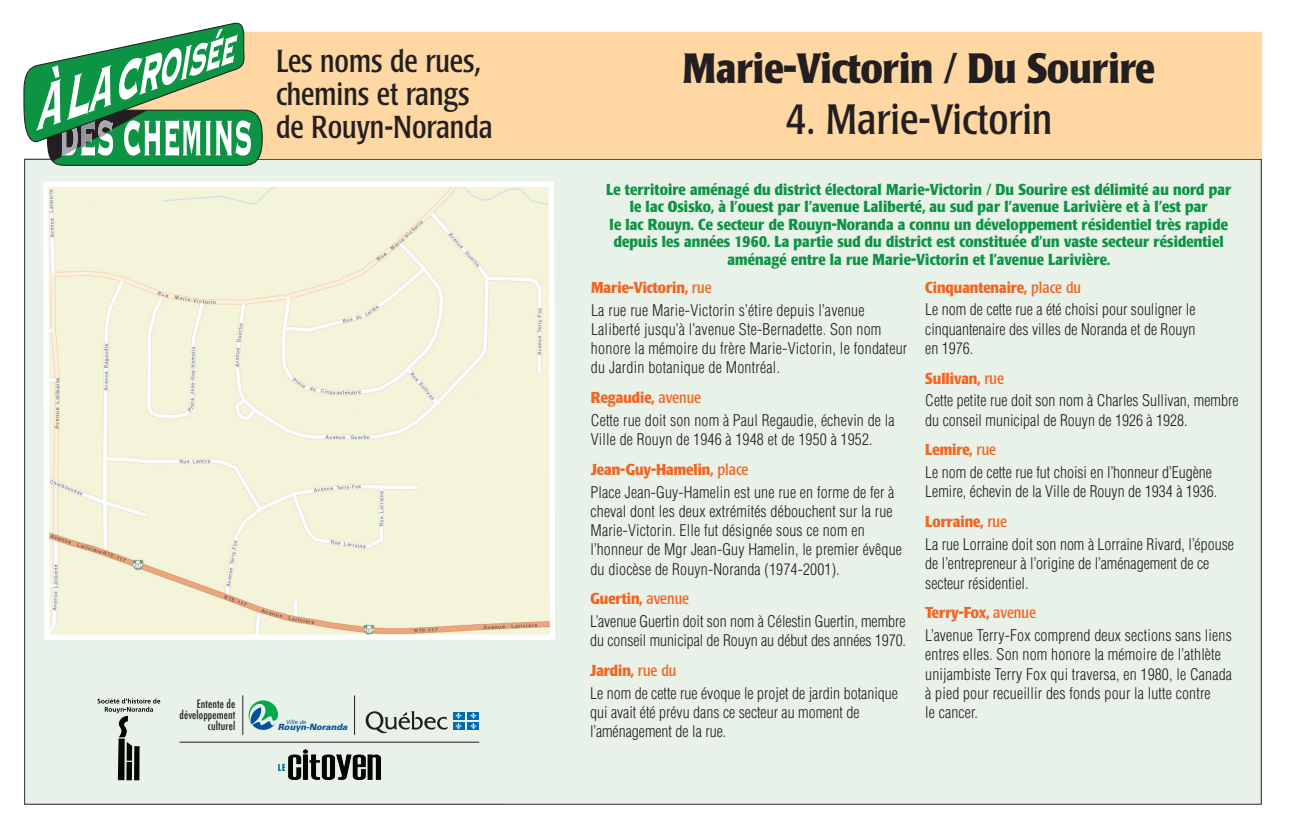
<style>
.page{position:relative;width:1292px;height:834px;background:#fff}
.page>*{position:absolute;margin:0;border:0;box-sizing:border-box;transform-origin:0 0}
.t1{font:700 condensed 42px "Poppl Laudatio";color:#231f20}
.t2{font:condensed 42px "Poppl Laudatio";color:#231f20}
.t3{font:condensed 31.5px/33.2px "Poppl Laudatio";color:#231f20;scale:.96 1}
.t4{font:300 condensed 15.75px/19.2px "Helvetica";letter-spacing:.01em;color:#231f20}
.t5{font:700 condensed 15.75px/17.5px "Poppl Laudatio";letter-spacing:.01em;color:#0d9344;text-align:center}
.t6{font:700 condensed 15.75px "Poppl Laudatio";color:#f36421}
.t7{font:500 condensed 11.38px/11.4px "Futura";letter-spacing:.01em;color:#231f20;text-align:right}
.t8{font:italic 900 8.58px "Univers";color:#01529a}
.t9{font:italic 5.95px "Univers";color:#01529a}
.s1{font-weight:400}
</style>
<div class="page">
<div style="left:26px;top:159px;width:1236px;height:645px;background:#e9f2e9"></div>
<svg style="left:41px;top:179px;width:517px;height:463px;background:#f3f2da"></svg>
<img style="left:278px;top:749px;width:103px;height:30px">
<div style="left:263px;top:32px;width:999px;height:127px;background:#fed7a3"></div>
<svg style="left:23px;top:22px;width:240px;height:144px"></svg>
<svg style="left:98px;top:698px;width:62px;height:82px;background:#bdc5bd"></svg>
<svg style="left:248px;top:700px;width:30px;height:30px"></svg>
<hr style="left:179px;top:741px;width:300px;height:1px;background:#231f20">
<hr style="left:242px;top:695px;width:1px;height:40px;background:#231f20">
<hr style="left:354px;top:695px;width:1px;height:40px;background:#231f20">
<svg style="left:366px;top:711px;width:82px;height:22px;background:#b4b9b3"></svg>
<div style="left:453px;top:712px;width:11px;height:7px;background:#006bb6"></div>
<div style="left:468px;top:712px;width:11px;height:7px;background:#006bb6"></div>
<div style="left:453px;top:722px;width:11px;height:7px;background:#006bb6"></div>
<svg style="left:455px;top:712px;width:7px;height:17px"></svg>
<div style="left:468px;top:722px;width:11px;height:7px;background:#006bb6"></div>
<svg style="left:470px;top:712px;width:6px;height:17px"></svg>
<h2 class="t3" style="left:276px;top:45px;width:227px">Les noms de rues, chemins et rangs de Rouyn-Noranda</h2>
<p class="t7" style="left:180px;top:698px;width:57px">Entente de développement culturel</p>
<p class="t9" style="left:286px;top:718px;width:22px">Ville de</p>
<p class="t8" style="left:278px;top:721px;width:71px">Rouyn-Noranda</p>
<h1 class="t1" style="left:683px;top:45px;width:473px">Marie-Victorin / Du Sourire</h1>
<h1 class="t2" style="left:785px;top:96px;width:268px">4. Marie-Victorin</h1>
<p class="t5" style="left:606px;top:181px;width:627px">Le territoire aménagé du district électoral Marie-Victorin / Du Sourire est délimité au nord par le lac Osisko, à l’ouest par l’avenue Laliberté, au sud par l’avenue Larivière et à l’est par<br>le lac Rouyn. Ce secteur de Rouyn-Noranda a connu un développement résidentiel très rapide depuis les années 1960. La partie sud du district est constituée d’un vaste secteur résidentiel aménagé entre la rue Marie-Victorin et l’avenue Larivière.</p>
<p class="t6" style="left:591px;top:278px;width:122px">Marie-Victorin, <span class="s1">rue</span></p>
<p class="t4" style="left:591px;top:300px;width:318px">La rue rue Marie-Victorin s’étire depuis l’avenue Laliberté jusqu’à l’avenue Ste-Bernadette. Son nom honore la mémoire du frère Marie-Victorin, le fondateur du Jardin botanique de Montréal.</p>
<p class="t6" style="left:591px;top:388px;width:112px">Regaudie, <span class="s1">avenue</span></p>
<p class="t4" style="left:591px;top:410px;width:305px">Cette rue doit son nom à Paul Regaudie, échevin de la<br>Ville de Rouyn de 1946 à 1948 et de 1950 à 1952.</p>
<p class="t6" style="left:591px;top:460px;width:159px">Jean-Guy-Hamelin, <span class="s1">place</span></p>
<p class="t4" style="left:590px;top:482px;width:313px">Place Jean-Guy-Hamelin est une rue en forme de fer à cheval dont les deux extrémités débouchent sur la rue Marie-Victorin. Elle fut désignée sous ce nom en l’honneur de Mgr Jean-Guy Hamelin, le premier évêque du diocèse de Rouyn-Noranda (1974-2001).</p>
<p class="t6" style="left:590px;top:590px;width:100px">Guertin, <span class="s1">avenue</span></p>
<p class="t4" style="left:590px;top:611px;width:317px">L’avenue Guertin doit son nom à Célestin Guertin, membre du conseil municipal de Rouyn au début des années 1970.</p>
<p class="t6" style="left:590px;top:661px;width:88px">Jardin, <span class="s1">rue du</span></p>
<p class="t4" style="left:590px;top:683px;width:309px">Le nom de cette rue évoque le projet de jardin botanique qui avait été prévu dans ce secteur au moment de l’aménagement de la rue.</p>
<p class="t6" style="left:925px;top:278px;width:157px">Cinquantenaire, <span class="s1">place du</span></p>
<p class="t4" style="left:925px;top:300px;width:272px;text-align:justify">Le nom de cette rue a été choisi pour souligner le cinquantenaire des villes de Noranda et de Rouyn en 1976.</p>
<p class="t6" style="left:925px;top:369px;width:80px">Sullivan, <span class="s1">rue</span></p>
<p class="t4" style="left:925px;top:391px;width:315px">Cette petite rue doit son nom à Charles Sullivan, membre du conseil municipal de Rouyn de 1926 à 1928.</p>
<p class="t6" style="left:925px;top:441px;width:72px">Lemire, <span class="s1">rue</span></p>
<p class="t4" style="left:925px;top:463px;width:294px">Le nom de cette rue fut choisi en l’honneur d’Eugène<br>Lemire, échevin de la Ville de Rouyn de 1934 à 1936.</p>
<p class="t6" style="left:925px;top:513px;width:83px">Lorraine, <span class="s1">rue</span></p>
<p class="t4" style="left:925px;top:534px;width:310px">La rue Lorraine doit son nom à Lorraine Rivard, l’épouse de l’entrepreneur à l’origine de l’aménagement de ce secteur résidentiel.</p>
<p class="t6" style="left:925px;top:604px;width:112px">Terry-Fox, <span class="s1">avenue</span></p>
<p class="t4" style="left:925px;top:625px;width:308px">L’avenue Terry-Fox comprend deux sections sans liens entres elles. Son nom honore la mémoire de l’athlète unijambiste Terry Fox qui traversa, en 1980, le Canada à pied pour recueillir des fonds pour la lutte contre<br>le cancer.</p>
</div>
